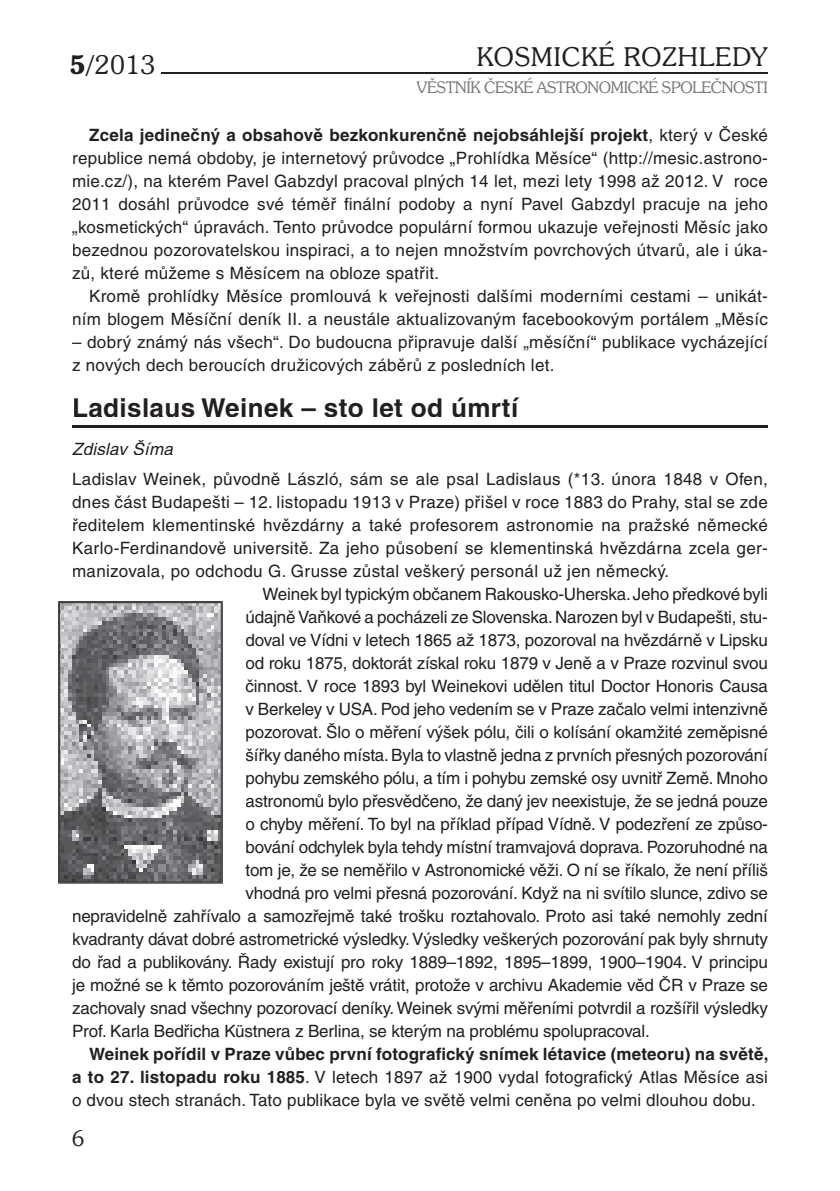
<style>
.page{position:relative;width:840px;height:1191px;background:#fff}
.page>*{position:absolute;margin:0;border:0;box-sizing:border-box;transform-origin:0 0}
.t1{font:700 26px "Helvetica CE";letter-spacing:.015em;color:#231f20}
.t2{font:300 26px "Souvenir IT Cby BTCE";letter-spacing:.04em;color:#231f20}
.t3{font:300 22px "Souvenir IT Cby BTCE";color:#231f20}
.t4{font:17px/23px "Helvetica CE";letter-spacing:-.01em;color:#231f20;text-align:justify}
.t5{font:17px "Helvetica CE";letter-spacing:.02em;color:#231f20}
.t6{font:17px/23px "Helvetica CE";letter-spacing:.015em;color:#231f20;text-align:right}
.t7{font:italic 17px "Helvetica CE";letter-spacing:.015em;color:#231f20}
.t8{font:300 16px "Souvenir IT Cby BTCE";letter-spacing:-.02em;color:#76787b}
.s1{font-weight:600}
.s2{font-weight:700}
</style>
<div class="page">
<hr style="left:162px;top:73px;width:605px;height:1px;background:#231f20">
<svg style="left:58px;top:601px;width:165px;height:282px"></svg>
<img style="left:59px;top:602px;width:162px;height:280px">
<hr style="left:72px;top:425px;width:695px;height:2px;background:#231f20">
<h1 class="t2" style="left:69px;top:48px;width:87px"><span class="s1">5/</span>2013</h1>
<h1 class="t2" style="left:476px;top:39px;width:292px">KOSMICKÉ ROZHLEDY</h1>
<p class="t8" style="left:416px;top:77px;width:352px">VĚSTNÍK ČESKÉ ASTRONOMICKÉ SPOLEČNOSTI</p>
<p class="t4" style="left:72px;top:123px;width:697px;text-indent:17px"><span class="s2">Zcela jedinečný a obsahově bezkonkurenčně nejobsáhlejší projekt</span>, který v České republice nemá obdoby, je internetový průvodce „Prohlídka Měsíce“ (http://mesic.astrono&shy;mie.cz/), na kterém Pavel Gabzdyl pracoval plných 14 let, mezi lety 1998 až 2012. V roce 2011 dosáhl průvodce své téměř finální podoby a nyní Pavel Gabzdyl pracuje na jeho „kosmetických“ úpravách. Tento průvodce populární formou ukazuje veřejnosti Měsíc jako bezednou pozorovatelskou inspiraci, a to nejen množstvím povrchových útvarů, ale i úka&shy;zů, které můžeme s Měsícem na obloze spatřit.</p>
<p class="t6" style="left:72px;top:284px;width:697px">Kromě prohlídky Měsíce promlouvá k veřejnosti dalšími moderními cestami – unikát&shy;ním blogem Měsíční deník II. a neustále aktualizovaným facebookovým portálem „Měsíc</p>
<p class="t6" style="left:72px;top:330px;width:697px;text-align:left">– dobrý známý nás všech“. Do budoucna připravuje další „měsíční“ publikace vycházející z nových dech beroucích družicových záběrů z posledních let.</p>
<h1 class="t1" style="left:72px;top:391px;width:447px">Ladislaus Weinek – sto let od úmrtí</h1>
<p class="t7" style="left:72px;top:439px;width:102px">Zdislav Šíma</p>
<p class="t5" style="left:72px;top:469px;width:697px">Ladislav Weinek, původně László, sám se ale psal Ladislaus (*13. února 1848 v Ofen,</p>
<p class="t5" style="left:72px;top:492px;width:696px">dnes část Budapešti – 12. listopadu 1913 v Praze) přišel v roce 1883 do Prahy, stal se zde</p>
<p class="t5" style="left:72px;top:515px;width:697px">ředitelem klementinské hvězdárny a také profesorem astronomie na pražské německé</p>
<p class="t5" style="left:72px;top:538px;width:697px">Karlo-Ferdinandově universitě. Za jeho působení se klementinská hvězdárna zcela ger-</p>
<p class="t5" style="left:72px;top:561px;width:598px">manizovala, po odchodu G. Grusse zůstal veškerý personál už jen německý.</p>
<p class="t4" style="left:262px;top:583px;width:506px">Weinek byl typickým občanem Rakousko-Uherska. Jeho předkové byli</p>
<p class="t4" style="left:245px;top:606px;width:523px">údajně Vaňkové a pocházeli ze Slovenska. Narozen byl v Budapešti, stu-</p>
<p class="t4" style="left:245px;top:629px;width:523px">doval ve Vídni v letech 1865 až 1873, pozoroval na hvězdárně v Lipsku</p>
<p class="t4" style="left:245px;top:651px;width:523px">od roku 1875, doktorát získal roku 1879 v Jeně a v Praze rozvinul svou</p>
<p class="t4" style="left:245px;top:674px;width:523px">činnost. V roce 1893 byl Weinekovi udělen titul Doctor Honoris Causa</p>
<p class="t4" style="left:245px;top:697px;width:523px">v Berkeley v USA. Pod jeho vedením se v Praze začalo velmi intenzivně</p>
<p class="t4" style="left:245px;top:720px;width:523px">pozorovat. Šlo o měření výšek pólu, čili o kolísání okamžité zeměpisné</p>
<p class="t4" style="left:245px;top:743px;width:523px">šířky daného místa. Byla to vlastně jedna z prvních přesných pozorování</p>
<p class="t4" style="left:245px;top:766px;width:523px">pohybu zemského pólu, a tím i pohybu zemské osy uvnitř Země. Mnoho</p>
<p class="t4" style="left:245px;top:789px;width:523px">astronomů bylo přesvědčeno, že daný jev neexistuje, že se jedná pouze</p>
<p class="t4" style="left:245px;top:812px;width:523px">o chyby měření. To byl na příklad případ Vídně. V podezření ze způso-</p>
<p class="t4" style="left:245px;top:835px;width:523px">bování odchylek byla tehdy místní tramvajová doprava. Pozoruhodné na</p>
<p class="t4" style="left:245px;top:858px;width:523px">tom je, že se neměřilo v Astronomické věži. O ní se říkalo, že není příliš</p>
<p class="t4" style="left:245px;top:881px;width:523px">vhodná pro velmi přesná pozorování. Když na ni svítilo slunce, zdivo se</p>
<p class="t4" style="left:72px;top:904px;width:697px">nepravidelně zahřívalo a samozřejmě také trošku roztahovalo. Proto asi také nemohly zední</p>
<p class="t4" style="left:72px;top:927px;width:697px">kvadranty dávat dobré astrometrické výsledky. Výsledky veškerých pozorování pak byly shrnuty</p>
<p class="t4" style="left:72px;top:950px;width:697px">do řad a publikovány. Řady existují pro roky 1889–1892, 1895–1899, 1900–1904. V principu</p>
<p class="t4" style="left:72px;top:973px;width:697px">je možné se k těmto pozorováním ještě vrátit, protože v archivu Akademie věd ČR v Praze se</p>
<p class="t4" style="left:72px;top:996px;width:697px">zachovaly snad všechny pozorovací deníky. Weinek svými měřeními potvrdil a rozšířil výsledky</p>
<p class="t4" style="left:72px;top:1019px;width:579px">Prof. Karla Bedřicha Küstnera z Berlina, se kterým na problému spolupracoval.</p>
<p class="t4" style="left:72px;top:1042px;width:697px;text-indent:17px"><span class="s2">Weinek pořídil v Praze vůbec první fotografický snímek létavice (meteoru) na světě, a to 27. listopadu roku 1885</span>. V letech 1897 až 1900 vydal fotografický Atlas Měsíce asi o dvou stech stranách. Tato publikace byla ve světě velmi ceněna po velmi dlouhou dobu.</p>
<p class="t3" style="left:72px;top:1124px;width:14px">6</p>
</div>
